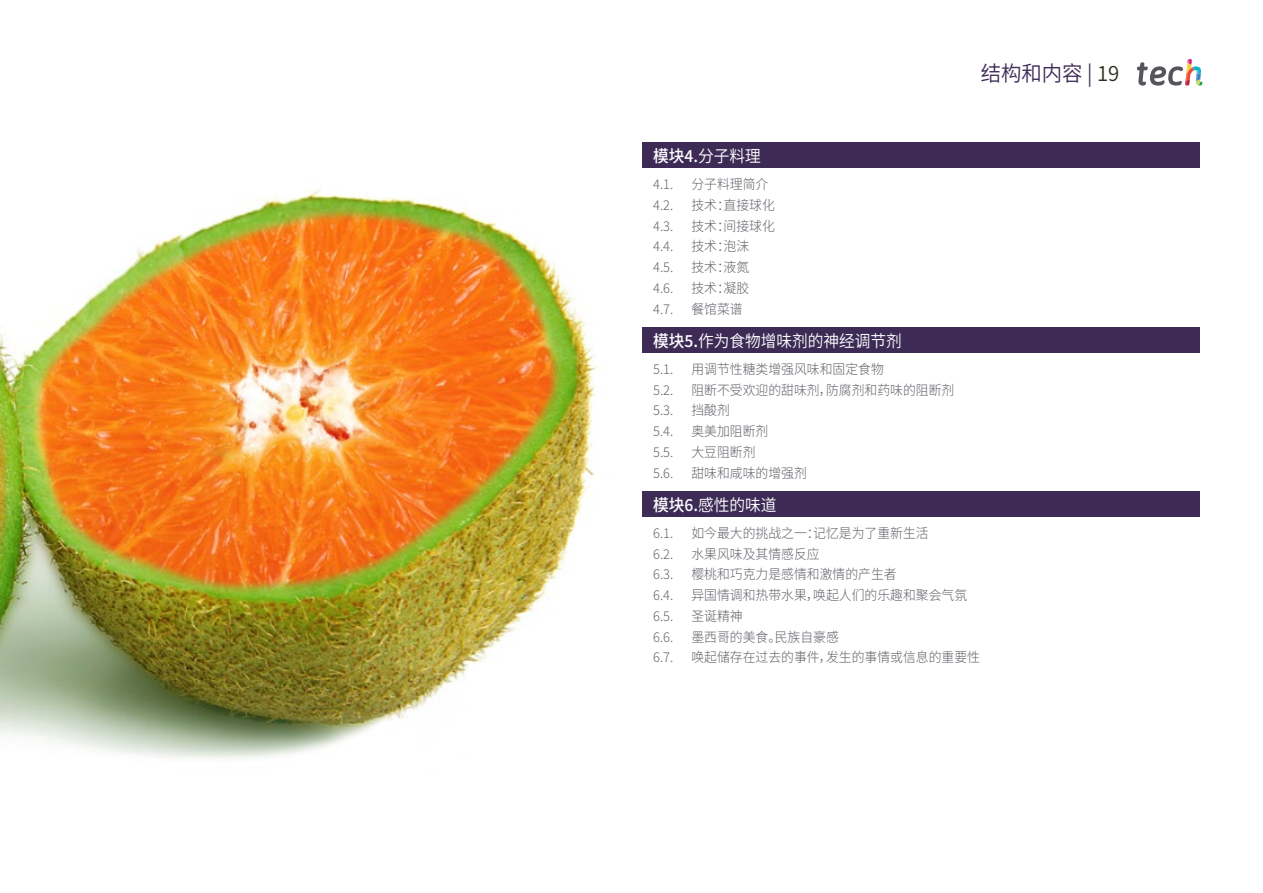
<style>
.page{position:relative;width:1263px;height:893px;background:#fff}
.page>*{position:absolute;margin:0;border:0;box-sizing:border-box;transform-origin:0 0}
.t1{font:21px "Source Han Sans CN";color:#3d2b56}
.t2{font:16.5px "Source Han Sans CN";color:#fff;scale:.95 1}
.t3{font:500 16.5px "Source Han Sans CN";color:#fff;scale:.95 1}
.t4{font:300 13.5px "Source Han Sans CN";color:#61646a;scale:.95 1}
.s1{color:#312e20}
.s2{font-weight:400}
.s3{font-weight:500}
</style>
<div class="page">
<div style="left:642px;top:142px;width:557px;height:26px;background:#3d2b56"></div>
<div style="left:642px;top:327px;width:557px;height:26px;background:#3d2b56"></div>
<div style="left:642px;top:491px;width:557px;height:26px;background:#3d2b56"></div>
<img style="left:0;top:189px;width:597px;height:570px">
<svg style="left:1137px;top:59px;width:65px;height:27px"></svg>
<h1 class="t1" style="left:981px;top:61px;width:140px">结构和内容 | <span class="s1">19</span></h1>
<p class="t3" style="left:653px;top:147px;width:115px">模块4.<span class="s2">分子料理</span></p>
<p class="t4" style="left:653px;top:177px;width:23px">4.1.</p>
<p class="t4" style="left:691px;top:177px;width:83px">分子料理简介</p>
<p class="t4" style="left:653px;top:197px;width:23px">4.2.</p>
<p class="t4" style="left:691px;top:197px;width:89px">技术：直接球化</p>
<p class="t4" style="left:653px;top:218px;width:23px">4.3.</p>
<p class="t4" style="left:691px;top:218px;width:89px">技术：间接球化</p>
<p class="t4" style="left:653px;top:239px;width:23px">4.4.</p>
<p class="t4" style="left:691px;top:239px;width:62px">技术：泡沫</p>
<p class="t4" style="left:653px;top:260px;width:23px">4.5.</p>
<p class="t4" style="left:691px;top:260px;width:62px">技术：液氮</p>
<p class="t4" style="left:653px;top:280px;width:23px">4.6.</p>
<p class="t4" style="left:691px;top:280px;width:62px">技术：凝胶</p>
<p class="t4" style="left:653px;top:301px;width:23px">4.7.</p>
<p class="t4" style="left:691px;top:301px;width:56px">餐馆菜谱</p>
<p class="t2" style="left:653px;top:331px;width:263px"><span class="s3">模块5.</span>作为食物增味剂的神经调节剂</p>
<p class="t4" style="left:653px;top:361px;width:23px">5.1.</p>
<p class="t4" style="left:691px;top:361px;width:204px">用调节性糖类增强风味和固定食物</p>
<p class="t4" style="left:653px;top:382px;width:23px">5.2.</p>
<p class="t4" style="left:691px;top:382px;width:278px">阻断不受欢迎的甜味剂，防腐剂和药味的阻断剂</p>
<p class="t4" style="left:653px;top:403px;width:23px">5.3.</p>
<p class="t4" style="left:691px;top:403px;width:42px">挡酸剂</p>
<p class="t4" style="left:653px;top:424px;width:23px">5.4.</p>
<p class="t4" style="left:691px;top:424px;width:83px">奥美加阻断剂</p>
<p class="t4" style="left:653px;top:444px;width:23px">5.5.</p>
<p class="t4" style="left:691px;top:444px;width:69px">大豆阻断剂</p>
<p class="t4" style="left:653px;top:465px;width:23px">5.6.</p>
<p class="t4" style="left:691px;top:465px;width:123px">甜味和咸味的增强剂</p>
<p class="t2" style="left:653px;top:495px;width:131px"><span class="s3">模块6.</span>感性的味道</p>
<p class="t4" style="left:653px;top:525px;width:23px">6.1.</p>
<p class="t4" style="left:691px;top:525px;width:251px">如今最大的挑战之一：记忆是为了重新生活</p>
<p class="t4" style="left:653px;top:546px;width:23px">6.2.</p>
<p class="t4" style="left:691px;top:546px;width:136px">水果风味及其情感反应</p>
<p class="t4" style="left:653px;top:567px;width:23px">6.3.</p>
<p class="t4" style="left:691px;top:567px;width:217px">樱桃和巧克力是感情和激情的产生者</p>
<p class="t4" style="left:653px;top:588px;width:23px">6.4.</p>
<p class="t4" style="left:691px;top:588px;width:292px">异国情调和热带水果，唤起人们的乐趣和聚会气氛</p>
<p class="t4" style="left:653px;top:608px;width:23px">6.5.</p>
<p class="t4" style="left:691px;top:608px;width:56px">圣诞精神</p>
<p class="t4" style="left:653px;top:629px;width:23px">6.6.</p>
<p class="t4" style="left:691px;top:629px;width:157px">墨西哥的美食。民族自豪感</p>
<p class="t4" style="left:653px;top:650px;width:23px">6.7.</p>
<p class="t4" style="left:691px;top:650px;width:305px">唤起储存在过去的事件，发生的事情或信息的重要性</p>
</div>
